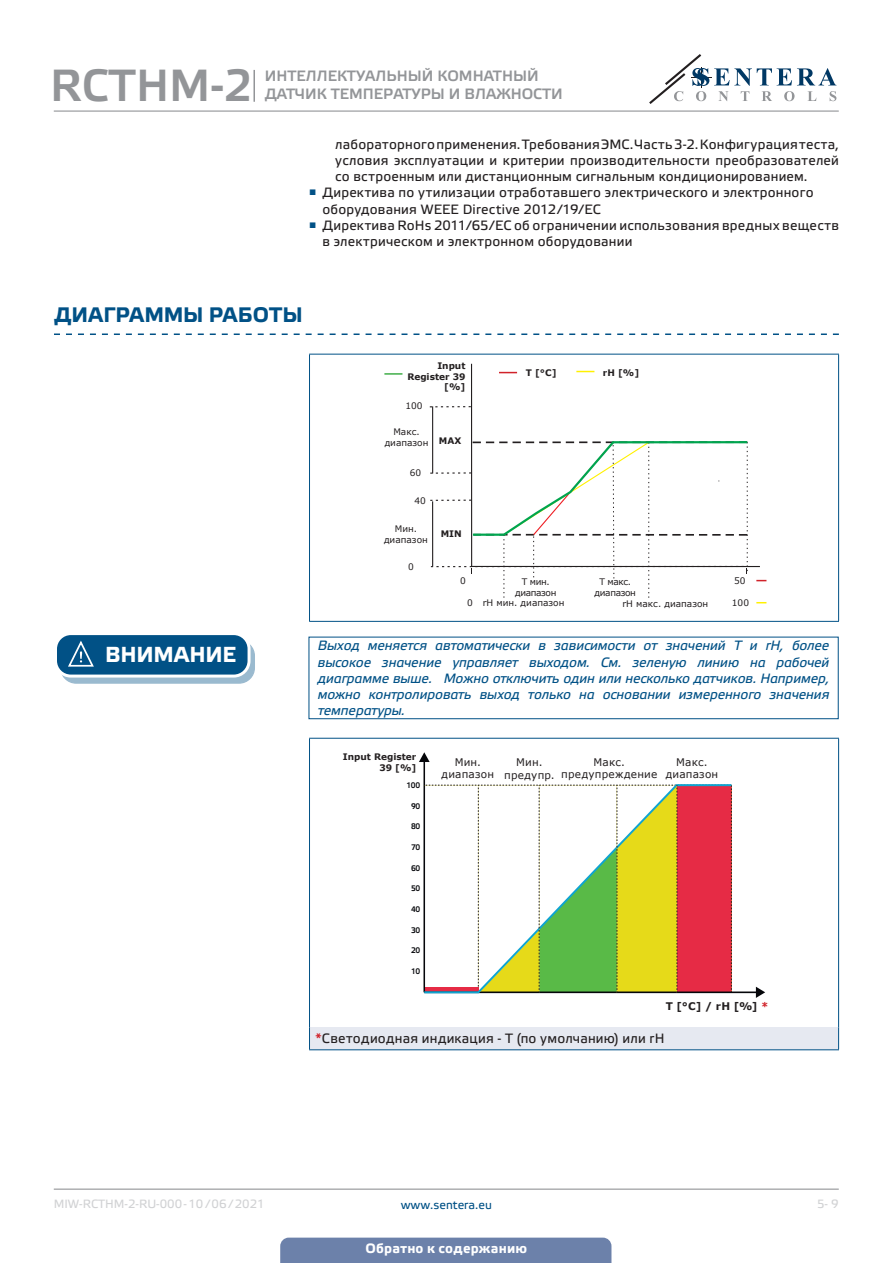
<style>
.page{position:relative;width:893px;height:1263px;background:#fff}
.page>*{position:absolute;margin:0;border:0;box-sizing:border-box;transform-origin:0 0}
.t1{font:45px "Etelka Medium Pro";color:#939598}
.t2{font:700 21.75px "Etelka Text Pro";letter-spacing:-.02em;color:#fff}
.t3{font:700 21px "Etelka Text Pro";letter-spacing:.005em;color:#015186}
.t4{font:15px/18px "Etelka Medium Pro";color:#939598}
.body{font:13.5px/16.2px "Etelka Text Pro";letter-spacing:.015em;color:#231f20}
.attention{font:italic 13.5px/16.2px "Etelka Text Pro";letter-spacing:-.005em;color:#015186;text-align:justify}
.t5{font:700 13.5px "Etelka Text Pro";letter-spacing:.015em;color:#fff}
.t6{font:12px "Etelka Text Pro";color:#d1d2d4}
.t7{font:12px "Etelka Text Pro";color:#015186}
.table_text{font:10.5px/12.6px "Verdana";letter-spacing:.015em;color:#231f20;text-align:center}
.table_text-2{font:700 10.5px "Verdana";color:#231f20}
.Body_text{font:9px/10.8px "Verdana";color:#231f20;text-align:center}
.Body_text-2{font:700 9px/10.8px "Verdana";color:#231f20;text-align:right}
.Body_text-3{font:9px/10.8px "Verdana";letter-spacing:-.04em;color:#231f20;text-align:center}
.t8{font:8.1px "Etelka Medium Pro";letter-spacing:-.035em;color:#05060a;scale:.95 1}
.s1{color:#d1232a}
</style>
<div class="page">
<hr style="left:54px;top:111px;width:785px;height:1px;background:#939598">
<hr style="left:54px;top:1188px;width:785px;height:2px;background:#939598">
<svg style="left:649px;top:54px;width:187px;height:50px"></svg>
<div style="left:280px;top:1237px;width:331px;height:26px;background:#6c81aa"></div>
<hr style="left:253px;top:70px;width:2px;height:32px;background:#939598">
<svg style="left:54px;top:333px;width:785px;height:2px"></svg>
<hr style="left:309px;top:354px;width:1px;height:267px;background:#015186">
<hr style="left:309px;top:354px;width:530px;height:1px;background:#015186">
<hr style="left:838px;top:354px;width:1px;height:267px;background:#015186">
<hr style="left:309px;top:621px;width:530px;height:1px;background:#015186">
<svg style="left:470px;top:364px;width:290px;height:204px"></svg>
<hr style="left:432px;top:406px;width:1px;height:67px;background:#231f20">
<svg style="left:429px;top:406px;width:42px;height:1px"></svg>
<svg style="left:430px;top:440px;width:319px;height:158px"></svg>
<svg style="left:384px;top:373px;width:18px;height:2px"></svg>
<svg style="left:499px;top:372px;width:18px;height:1px"></svg>
<svg style="left:576px;top:371px;width:18px;height:1px"></svg>
<svg style="left:61px;top:641px;width:193px;height:42px"></svg>
<div style="left:60px;top:640px;width:195px;height:44px;border:1px solid #015186;border-radius:15px"></div>
<div style="left:56px;top:634px;width:193px;height:42px;background:#015186;border-radius:15px"></div>
<div style="left:54px;top:632px;width:197px;height:45px;border:3px solid #fff;border-radius:15px"></div>
<svg style="left:67px;top:640px;width:37px;height:37px"></svg>
<div style="left:309px;top:637px;width:530px;height:82px;border:1px solid #015186"></div>
<div style="left:309px;top:1027px;width:530px;height:23px;background:#e6e9f1"></div>
<hr style="left:309px;top:738px;width:530px;height:1px;background:#015186">
<hr style="left:309px;top:739px;width:1px;height:288px;background:#015186">
<hr style="left:838px;top:739px;width:1px;height:288px;background:#015186">
<svg style="left:309px;top:1027px;width:1px;height:22px"></svg>
<svg style="left:838px;top:1027px;width:1px;height:22px"></svg>
<hr style="left:309px;top:1049px;width:530px;height:1px;background:#015186">
<hr style="left:423px;top:760px;width:2px;height:232px;background:#05060a">
<svg style="left:419px;top:752px;width:11px;height:10px"></svg>
<hr style="left:424px;top:991px;width:333px;height:2px;background:#05060a">
<svg style="left:756px;top:987px;width:9px;height:11px"></svg>
<svg style="left:423px;top:783px;width:310px;height:211px"></svg>
<svg style="left:424px;top:785px;width:308px;height:207px"></svg>
<h1 class="t1" style="left:50px;top:61px;width:204px">RCTHM-2</h1>
<p class="t4" style="left:265px;top:67px;width:300px">ИНТЕЛЛЕКТУАЛЬНЫЙ КОМНАТНЫЙ<br>ДАТЧИК ТЕМПЕРАТУРЫ И ВЛАЖНОСТИ</p>
<p class="body" style="left:335px;top:137px;width:505px;text-align:justify">лабораторного применения. Требования ЭМС. Часть 3-2. Конфигурация теста, условия эксплуатации и критерии производительности преобразователей со встроенным или дистанционным сигнальным кондиционированием.</p>
<p class="body" style="left:322px;top:185px;width:493px;text-indent:-13px"><sup>■</sup> Директива по утилизации отработавшего электрического и электронного оборудования WEEE Directive 2012/19/EC</p>
<p class="body" style="left:322px;top:218px;width:518px;text-indent:-13px"><sup>■</sup> Директива RoHs 2011/65/EC об ограничении использования вредных веществ в электрическом и электронном оборудовании</p>
<p class="t3" style="left:54px;top:302px;width:250px">ДИАГРАММЫ РАБОТЫ</p>
<p class="Body_text-2" style="left:407px;top:360px;width:60px">Input<br>Register 39 [%]</p>
<p class="Body_text" style="left:405px;top:400px;width:19px">100</p>
<p class="Body_text" style="left:385px;top:426px;width:45px">Макс. диапазон</p>
<p class="Body_text" style="left:410px;top:468px;width:13px">60</p>
<p class="Body_text" style="left:414px;top:496px;width:13px">40</p>
<p class="Body_text" style="left:384px;top:523px;width:45px">Мин. диапазон</p>
<p class="Body_text" style="left:408px;top:561px;width:7px">0</p>
<p class="Body_text-2" style="left:439px;top:435px;width:24px">MAX</p>
<p class="Body_text-2" style="left:441px;top:528px;width:23px">MIN</p>
<p class="Body_text" style="left:460px;top:575px;width:7px">0</p>
<p class="Body_text" style="left:467px;top:598px;width:7px">0</p>
<p class="Body_text-2" style="left:526px;top:367px;width:32px">T [°C]</p>
<p class="Body_text-2" style="left:603px;top:367px;width:38px">rH [%]</p>
<p class="Body_text-3" style="left:515px;top:576px;width:43px">T мин. диапазон</p>
<p class="Body_text-3" style="left:595px;top:576px;width:43px">T макс. диапазон</p>
<p class="Body_text" style="left:622px;top:598px;width:87px">rH макс. диапазон</p>
<p class="Body_text" style="left:483px;top:597px;width:83px">rH мин. диапазон</p>
<p class="Body_text" style="left:734px;top:575px;width:13px">50</p>
<p class="Body_text" style="left:732px;top:598px;width:19px">100</p>
<p class="t2" style="left:105px;top:641px;width:132px">ВНИМАНИЕ</p>
<p class="attention" style="left:318px;top:638px;width:513px">Выход меняется автоматически в зависимости от значений T и rH, более высокое значение управляет выходом. См. зеленую линию на рабочей диаграмме выше. Можно отключить один или несколько датчиков. Например, можно контролировать выход только на основании измеренного значения температуры.</p>
<p class="Body_text-2" style="left:343px;top:751px;width:75px">Input Register<br>39 [%]</p>
<p class="t8" style="left:406px;top:781px;width:16px">100</p>
<p class="t8" style="left:411px;top:802px;width:11px">90</p>
<p class="t8" style="left:411px;top:822px;width:11px">80</p>
<p class="t8" style="left:411px;top:843px;width:11px">70</p>
<p class="t8" style="left:411px;top:864px;width:11px">60</p>
<p class="t8" style="left:411px;top:884px;width:11px">50</p>
<p class="t8" style="left:411px;top:905px;width:11px">40</p>
<p class="t8" style="left:411px;top:926px;width:11px">30</p>
<p class="t8" style="left:411px;top:946px;width:11px">20</p>
<p class="t8" style="left:411px;top:967px;width:11px">10</p>
<p class="table_text" style="left:442px;top:755px;width:54px">Мин. диапазон</p>
<p class="table_text" style="left:504px;top:756px;width:52px">Мин. предупр.</p>
<p class="table_text" style="left:561px;top:755px;width:98px">Макс. предупреждение</p>
<p class="table_text" style="left:666px;top:755px;width:54px">Макс. диапазон</p>
<p class="table_text-2" style="left:666px;top:999px;width:104px">T [°C] / rH [%] <span class="s1">*</span></p>
<p class="body" style="left:315px;top:1031px;width:350px"><span class="s1">*</span>Светодиодная индикация - T (по умолчанию) или rH</p>
<p class="t6" style="left:54px;top:1197px;width:212px">MIW-RCTHM-2-RU-000 - 10 / 06 / 2021</p>
<p class="t7" style="left:401px;top:1198px;width:93px">www.sentera.eu</p>
<p class="t6" style="left:817px;top:1197px;width:23px">5- 9</p>
<p class="t5" style="left:365px;top:1239px;width:163px">Обратно к содержанию</p>
</div>
